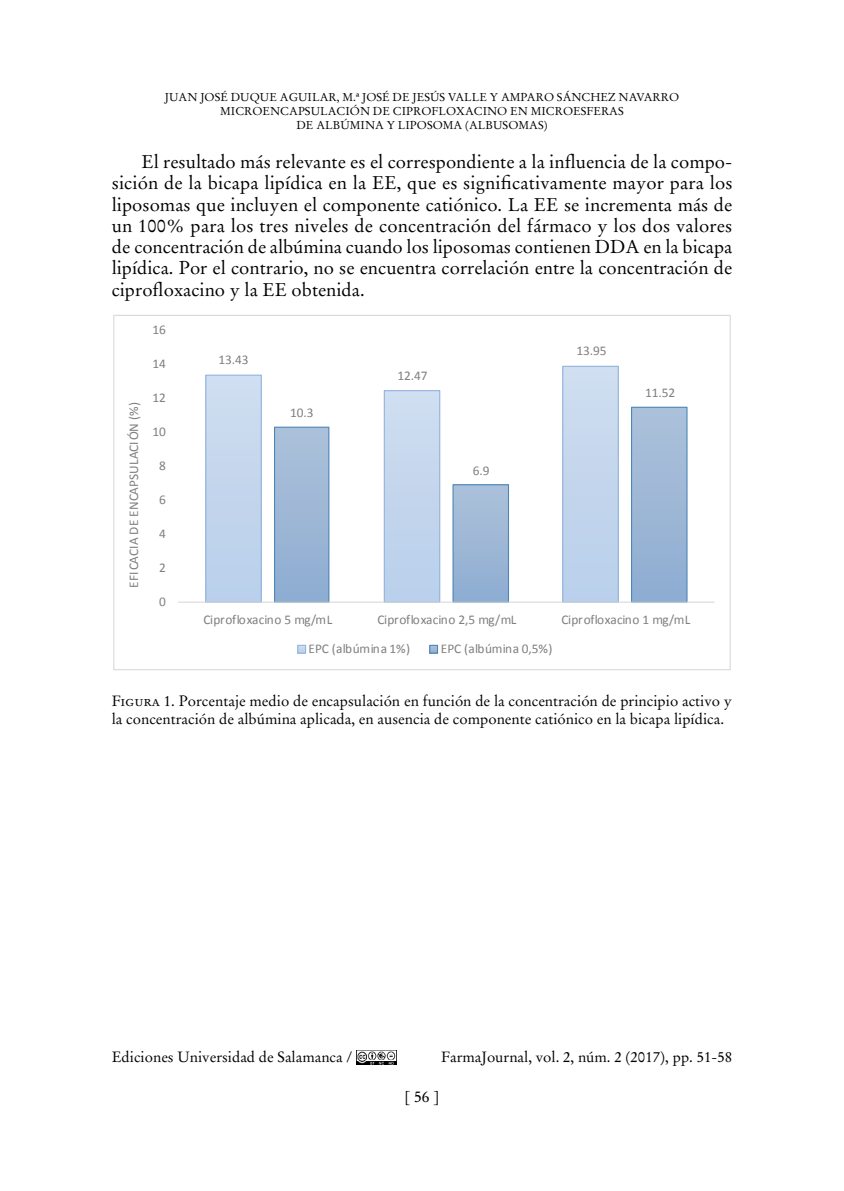
<style>
.page{position:relative;width:844px;height:1191px;background:#fff}
.page>*{position:absolute;margin:0;border:0;box-sizing:border-box;transform-origin:0 0}
.Texto{font:18.38px/21.3px "Stempel Garamond LT Std";letter-spacing:.01em;color:#000;text-align:justify}
.t1{font:15.75px "Stempel Garamond LT Std";color:#000}
.Pie-tablas{font:14.88px/17.8px "Stempel Garamond LT Std";color:#000}
.t2{font:13.3px "Calibri";letter-spacing:-.005em;color:#7f7f7f}
.t3{font:13.3px "Calibri";letter-spacing:.01em;color:#808080}
.t4{font:11.38px/14px "Stempel Garamond LT Std";color:#000;text-align:center}
</style>
<div class="page">
<img style="left:356px;top:1050px;width:40px;height:14px">
<div style="left:206px;top:375px;width:55px;height:227px;background:#c3d5ec"></div>
<div style="left:205px;top:374px;width:57px;height:228px;border:1px solid #94b4db"></div>
<div style="left:384px;top:391px;width:55px;height:211px;background:#c3d5ec"></div>
<div style="left:383px;top:390px;width:57px;height:212px;border:1px solid #94b4db"></div>
<div style="left:562px;top:366px;width:56px;height:236px;background:#c3d5ec"></div>
<div style="left:562px;top:366px;width:56px;height:236px;border:1px solid #94b4db"></div>
<div style="left:274px;top:427px;width:55px;height:175px;background:linear-gradient(to bottom,#acc1da,#8eadd1)"></div>
<div style="left:274px;top:426px;width:55px;height:176px;border:1px solid #4e86b8"></div>
<div style="left:453px;top:485px;width:55px;height:117px;background:linear-gradient(to bottom,#acc1da,#8eadd1)"></div>
<div style="left:452px;top:484px;width:57px;height:118px;border:1px solid #4e86b8"></div>
<div style="left:631px;top:407px;width:55px;height:195px;background:linear-gradient(to bottom,#acc1da,#8eadd1)"></div>
<div style="left:630px;top:407px;width:57px;height:195px;border:1px solid #4e86b8"></div>
<hr style="left:178px;top:601px;width:536px;height:1px;background:#d9d9d9">
<svg style="left:299px;top:647px;width:5px;height:4px"></svg>
<div style="left:297px;top:645px;width:9px;height:8px;border:1px solid #94b4db"></div>
<svg style="left:431px;top:647px;width:5px;height:4px"></svg>
<div style="left:429px;top:645px;width:9px;height:8px;border:1px solid #4e86b8"></div>
<p class="t4" style="left:165px;top:91px;width:515px">JUAN JOSÉ DUQUE AGUILAR, M.ª JOSÉ DE JESÚS VALLE Y AMPARO SÁNCHEZ NAVARRO<br>MICROENCAPSULACIÓN DE CIPROFLOXACINO EN MICROESFERAS<br>DE ALBÚMINA Y LIPOSOMA (ALBUSOMAS)</p>
<p class="Texto" style="left:112px;top:151px;width:622px;text-indent:30px">El resultado más relevante es el correspondiente a la influencia de la compo&shy;sición de la bicapa lipídica en la EE, que es significativamente mayor para los liposomas que incluyen el componente catiónico. La EE se incrementa más de un 100% para los tres niveles de concentración del fármaco y los dos valores de concentración de albúmina cuando los liposomas contienen DDA en la bicapa lipídica. Por el contrario, no se encuentra correlación entre la concentración de ciprofloxacino y la EE obtenida.</p>
<p class="t3" style="left:125px;top:588px;width:188px;rotate:-90deg">EFICACIA DE ENCAPSULACIÓN (%)</p>
<p class="t2" style="left:152px;top:322px;width:15px">16</p>
<p class="t2" style="left:152px;top:356px;width:15px">14</p>
<p class="t2" style="left:152px;top:390px;width:15px">12</p>
<p class="t2" style="left:152px;top:424px;width:15px">10</p>
<p class="t2" style="left:159px;top:458px;width:8px">8</p>
<p class="t2" style="left:159px;top:492px;width:8px">6</p>
<p class="t2" style="left:159px;top:526px;width:8px">4</p>
<p class="t2" style="left:159px;top:560px;width:8px">2</p>
<p class="t2" style="left:159px;top:594px;width:8px">0</p>
<p class="t2" style="left:218px;top:351px;width:32px">13.43</p>
<p class="t2" style="left:290px;top:404px;width:25px">10.3</p>
<p class="t2" style="left:397px;top:368px;width:32px">12.47</p>
<p class="t2" style="left:472px;top:462px;width:18px">6.9</p>
<p class="t2" style="left:576px;top:342px;width:32px">13.95</p>
<p class="t2" style="left:645px;top:384px;width:32px">11.52</p>
<p class="t2" style="left:203px;top:611px;width:130px">Ciprofloxacino 5 mg/mL</p>
<p class="t2" style="left:377px;top:611px;width:140px">Ciprofloxacino 2,5 mg/mL</p>
<p class="t2" style="left:561px;top:611px;width:130px">Ciprofloxacino 1 mg/mL</p>
<p class="t2" style="left:308px;top:640px;width:103px">EPC (albúmina 1%)</p>
<p class="t2" style="left:440px;top:640px;width:113px">EPC (albúmina 0,5%)</p>
<p class="Pie-tablas" style="left:112px;top:692px;width:622px">Figura 1. Porcentaje medio de encapsulación en función de la concentración de principio activo y la concentración de albúmina aplicada, en ausencia de componente catiónico en la bicapa lipídica.</p>
<p class="Pie-tablas" style="left:112px;top:1048px;width:242px">Ediciones Universidad de Salamanca /</p>
<p class="Pie-tablas" style="left:441px;top:1048px;width:293px">FarmaJournal, vol. 2, núm. 2 (2017), pp. 51-58</p>
<p class="t1" style="left:405px;top:1086px;width:36px">[ 56 ]</p>
</div>
